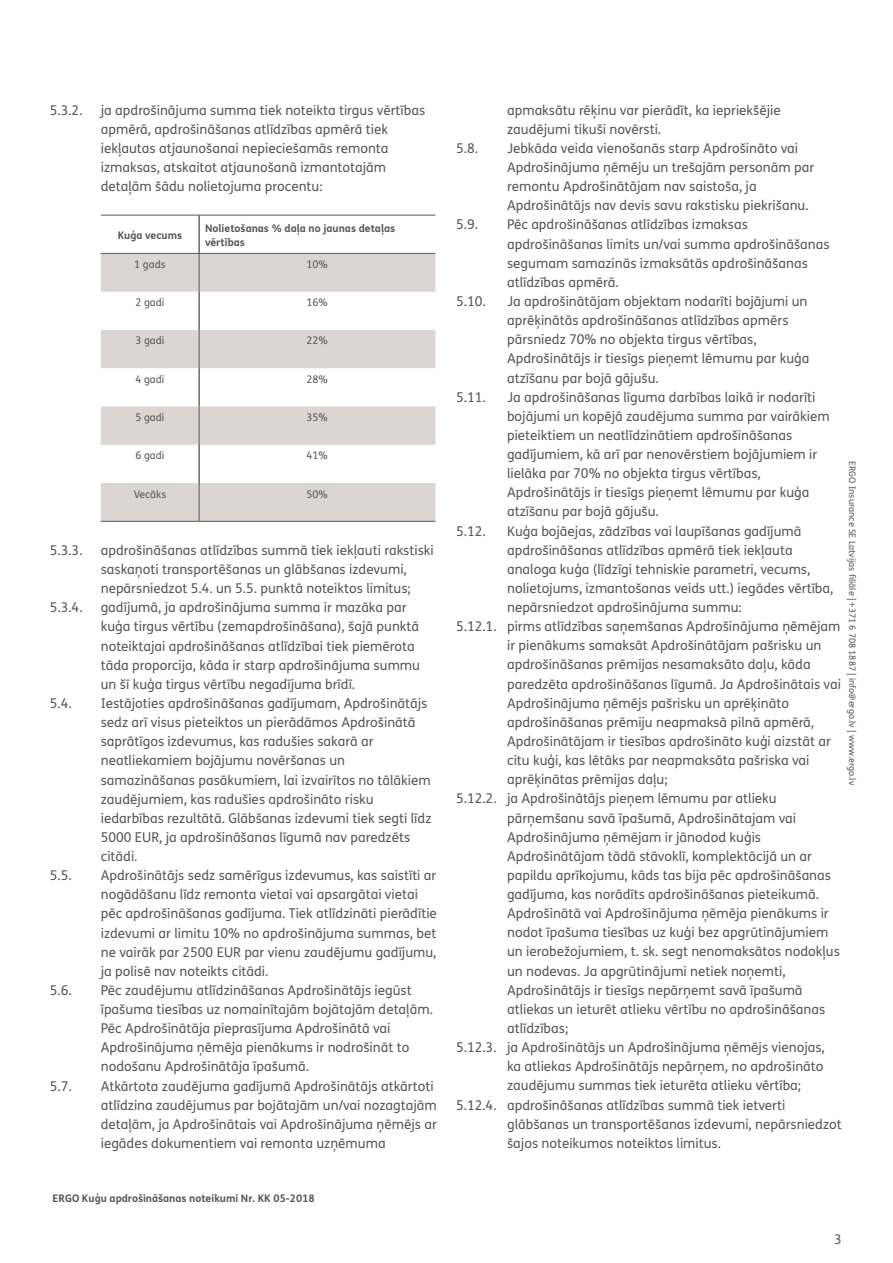
<style>
.page{position:relative;width:893px;height:1263px;background:#fff}
.page>*{position:absolute;margin:0;border:0;box-sizing:border-box;transform-origin:0 0}
.t1{font:13.5px/19.2px "FS Me";color:#57585a}
.t2{font:700 10.5px/14.4px "FS Me";color:#57585a}
.t3{font:10.5px "FS Me";color:#57585a}
.t4{font:9px "FS Me";color:#57585a}
</style>
<div class="page">
<svg style="left:101px;top:254px;width:334px;height:267px;fill:#dbd6d4"></svg>
<hr style="left:101px;top:215px;width:98px;height:1px;background:#625551">
<hr style="left:199px;top:215px;width:236px;height:1px;background:#625551">
<hr style="left:101px;top:253px;width:98px;height:1px;background:#625551">
<hr style="left:199px;top:253px;width:236px;height:1px;background:#625551">
<hr style="left:199px;top:215px;width:1px;height:38px;background:#231f20">
<hr style="left:199px;top:292px;width:1px;height:38px;background:#231f20">
<hr style="left:199px;top:368px;width:1px;height:38px;background:#231f20">
<hr style="left:199px;top:445px;width:1px;height:38px;background:#231f20">
<hr style="left:199px;top:254px;width:1px;height:38px;background:#57585a">
<hr style="left:199px;top:330px;width:1px;height:38px;background:#57585a">
<hr style="left:199px;top:406px;width:1px;height:39px;background:#57585a">
<hr style="left:199px;top:483px;width:1px;height:38px;background:#57585a">
<hr style="left:101px;top:521px;width:98px;height:1px;background:#57585a">
<hr style="left:199px;top:521px;width:236px;height:1px;background:#57585a">
<p class="t1" style="left:50px;top:100px;width:34px">5.3.2.</p>
<p class="t1" style="left:101px;top:100px;width:326px">ja apdrošinājuma summa tiek noteikta tirgus vērtības apmērā, apdrošināšanas atlīdzības apmērā tiek iekļautas atjaunošanai nepieciešamās remonta izmaksas, atskaitot atjaunošanā izmantotajām detaļām šādu nolietojuma procentu:</p>
<p class="t2" style="left:118px;top:228px;width:66px">Kuģa vecums</p>
<p class="t2" style="left:205px;top:220px;width:192px">Nolietošanas % daļa no jaunas detaļas vērtības</p>
<p class="t3" style="left:134px;top:257px;width:33px">1 gads</p>
<p class="t3" style="left:307px;top:257px;width:23px">10%</p>
<p class="t3" style="left:135px;top:295px;width:31px">2 gadi</p>
<p class="t3" style="left:307px;top:295px;width:23px">16%</p>
<p class="t3" style="left:135px;top:334px;width:31px">3 gadi</p>
<p class="t3" style="left:307px;top:334px;width:23px">22%</p>
<p class="t3" style="left:135px;top:372px;width:31px">4 gadi</p>
<p class="t3" style="left:307px;top:372px;width:23px">28%</p>
<p class="t3" style="left:135px;top:410px;width:31px">5 gadi</p>
<p class="t3" style="left:307px;top:410px;width:23px">35%</p>
<p class="t3" style="left:135px;top:448px;width:31px">6 gadi</p>
<p class="t3" style="left:307px;top:448px;width:23px">41%</p>
<p class="t3" style="left:134px;top:487px;width:34px">Vecāks</p>
<p class="t3" style="left:307px;top:487px;width:23px">50%</p>
<p class="t1" style="left:50px;top:540px;width:34px">5.3.3.</p>
<p class="t1" style="left:101px;top:540px;width:334px">apdrošināšanas atlīdzības summā tiek iekļauti rakstiski saskaņoti transportēšanas un glābšanas izdevumi, nepārsniedzot 5.4. un 5.5. punktā noteiktos limitus;</p>
<p class="t1" style="left:50px;top:598px;width:34px">5.3.4.</p>
<p class="t1" style="left:101px;top:598px;width:321px">gadījumā, ja apdrošinājuma summa ir mazāka par kuģa tirgus vērtību (zemapdrošināšana), šajā punktā noteiktajai apdrošināšanas atlīdzībai tiek piemērota tāda proporcija, kāda ir starp apdrošinājuma summu un šī kuģa tirgus vērtību negadījuma brīdī.</p>
<p class="t1" style="left:50px;top:693px;width:23px">5.4.</p>
<p class="t1" style="left:101px;top:693px;width:332px">Iestājoties apdrošināšanas gadījumam, Apdrošinātājs sedz arī visus pieteiktos un pierādāmos Apdrošinātā saprātīgos izdevumus, kas radušies sakarā ar neatliekamiem bojājumu novēršanas un samazināšanas pasākumiem, lai izvairītos no tālākiem zaudējumiem, kas radušies apdrošināto risku iedarbības rezultātā. Glābšanas izdevumi tiek segti līdz 5000 EUR, ja apdrošināšanas līgumā nav paredzēts citādi.</p>
<p class="t1" style="left:50px;top:865px;width:23px">5.5.</p>
<p class="t1" style="left:101px;top:865px;width:338px">Apdrošinātājs sedz samērīgus izdevumus, kas saistīti ar nogādāšanu līdz remonta vietai vai apsargātai vietai pēc apdrošināšanas gadījuma. Tiek atlīdzināti pierādītie izdevumi ar limitu 10% no apdrošinājuma summas, bet ne vairāk par 2500 EUR par vienu zaudējumu gadījumu, ja polisē nav noteikts citādi.</p>
<p class="t1" style="left:50px;top:980px;width:23px">5.6.</p>
<p class="t1" style="left:101px;top:980px;width:334px">Pēc zaudējumu atlīdzināšanas Apdrošinātājs iegūst īpašuma tiesības uz nomainītajām bojātajām detaļām.<br>Pēc Apdrošinātāja pieprasījuma Apdrošinātā vai Apdrošinājuma ņēmēja pienākums ir nodrošināt to nodošanu Apdrošinātāja īpašumā.</p>
<p class="t1" style="left:50px;top:1076px;width:23px">5.7.</p>
<p class="t1" style="left:101px;top:1076px;width:338px">Atkārtota zaudējuma gadījumā Apdrošinātājs atkārtoti atlīdzina zaudējumus par bojātajām un/vai nozagtajām detaļām, ja Apdrošinātais vai Apdrošinājuma ņēmējs ar iegādes dokumentiem vai remonta uzņēmuma</p>
<p class="t2" style="left:53px;top:1191px;width:264px">ERGO Kuģu apdrošināšanas noteikumi Nr. KK 05-2018</p>
<p class="t1" style="left:507px;top:100px;width:275px">apmaksātu rēķinu var pierādīt, ka iepriekšējie zaudējumi tikuši novērsti.</p>
<p class="t1" style="left:456px;top:138px;width:23px">5.8.</p>
<p class="t1" style="left:507px;top:138px;width:309px">Jebkāda veida vienošanās starp Apdrošināto vai Apdrošinājuma ņēmēju un trešajām personām par remontu Apdrošinātājam nav saistoša, ja Apdrošinātājs nav devis savu rakstisku piekrišanu.</p>
<p class="t1" style="left:456px;top:215px;width:23px">5.9.</p>
<p class="t1" style="left:507px;top:215px;width:324px">Pēc apdrošināšanas atlīdzības izmaksas apdrošināšanas limits un/vai summa apdrošināšanas segumam samazinās izmaksātās apdrošināšanas atlīdzības apmērā.</p>
<p class="t1" style="left:456px;top:291px;width:31px">5.10.</p>
<p class="t1" style="left:507px;top:291px;width:304px">Ja apdrošinātājam objektam nodarīti bojājumi un aprēķinātās apdrošināšanas atlīdzības apmērs pārsniedz 70% no objekta tirgus vērtības, Apdrošinātājs ir tiesīgs pieņemt lēmumu par kuģa atzīšanu par bojā gājušu.</p>
<p class="t1" style="left:456px;top:387px;width:31px">5.11.</p>
<p class="t1" style="left:507px;top:387px;width:324px">Ja apdrošināšanas līguma darbības laikā ir nodarīti bojājumi un kopējā zaudējuma summa par vairākiem pieteiktiem un neatlīdzinātiem apdrošināšanas gadījumiem, kā arī par nenovērstiem bojājumiem ir lielāka par 70% no objekta tirgus vērtības, Apdrošinātājs ir tiesīgs pieņemt lēmumu par kuģa atzīšanu par bojā gājušu.</p>
<p class="t1" style="left:456px;top:521px;width:31px">5.12.</p>
<p class="t1" style="left:507px;top:521px;width:296px">Kuģa bojāejas, zādzības vai laupīšanas gadījumā</p>
<p class="t1" style="left:507px;top:540px;width:287px">apdrošināšanas atlīdzības apmērā tiek iekļauta</p>
<p class="t1" style="left:507px;top:559px;width:305px">analoga kuģa (līdzīgi tehniskie parametri, vecums,</p>
<p class="t1" style="left:507px;top:578px;width:328px">nolietojums, izmantošanas veids utt.) iegādes vērtība,</p>
<p class="t1" style="left:507px;top:597px;width:236px">nepārsniedzot apdrošinājuma summu:</p>
<p class="t1" style="left:456px;top:617px;width:386px">5.12.1. pirms atlīdzības saņemšanas Apdrošinājuma ņēmējam</p>
<p class="t1" style="left:507px;top:636px;width:316px">ir pienākums samaksāt Apdrošinātājam pašrisku un</p>
<p class="t1" style="left:507px;top:655px;width:305px">apdrošināšanas prēmijas nesamaksāto daļu, kāda</p>
<p class="t1" style="left:507px;top:674px;width:335px">paredzēta apdrošināšanas līgumā. Ja Apdrošinātais vai</p>
<p class="t1" style="left:507px;top:693px;width:283px">Apdrošinājuma ņēmējs pašrisku un aprēķināto</p>
<p class="t1" style="left:507px;top:712px;width:309px">apdrošināšanas prēmiju neapmaksā pilnā apmērā,</p>
<p class="t1" style="left:507px;top:731px;width:325px">Apdrošinātājam ir tiesības apdrošināto kuģi aizstāt ar</p>
<p class="t1" style="left:507px;top:750px;width:304px">citu kuģi, kas lētāks par neapmaksāta pašriska vai</p>
<p class="t1" style="left:507px;top:770px;width:162px">aprēķinātas prēmijas daļu;</p>
<p class="t1" style="left:456px;top:789px;width:322px">5.12.2. ja Apdrošinātājs pieņem lēmumu par atlieku</p>
<p class="t1" style="left:507px;top:808px;width:290px">pārņemšanu savā īpašumā, Apdrošinātajam vai</p>
<p class="t1" style="left:507px;top:827px;width:255px">Apdrošinājuma ņēmējam ir jānodod kuģis</p>
<p class="t1" style="left:507px;top:846px;width:306px">Apdrošinātājam tādā stāvoklī, komplektācijā un ar</p>
<p class="t1" style="left:507px;top:865px;width:325px">papildu aprīkojumu, kāds tas bija pēc apdrošināšanas</p>
<p class="t1" style="left:507px;top:884px;width:313px">gadījuma, kas norādīts apdrošināšanas pieteikumā.</p>
<p class="t1" style="left:507px;top:903px;width:323px">Apdrošinātā vai Apdrošinājuma ņēmēja pienākums ir</p>
<p class="t1" style="left:507px;top:923px;width:323px">nodot īpašuma tiesības uz kuģi bez apgrūtinājumiem</p>
<p class="t1" style="left:507px;top:942px;width:334px">un ierobežojumiem, t. sk. segt nenomaksātos nodokļus</p>
<p class="t1" style="left:507px;top:961px;width:280px">un nodevas. Ja apgrūtinājumi netiek noņemti,</p>
<p class="t1" style="left:507px;top:980px;width:297px">Apdrošinātājs ir tiesīgs nepārņemt savā īpašumā</p>
<p class="t1" style="left:507px;top:999px;width:320px">atliekas un ieturēt atlieku vērtību no apdrošināšanas</p>
<p class="t1" style="left:507px;top:1018px;width:63px">atlīdzības;</p>
<p class="t1" style="left:456px;top:1037px;width:370px">5.12.3. ja Apdrošinātājs un Apdrošinājuma ņēmējs vienojas,</p>
<p class="t1" style="left:507px;top:1057px;width:318px">ka atliekas Apdrošinātājs nepārņem, no apdrošināto</p>
<p class="t1" style="left:507px;top:1076px;width:296px">zaudējumu summas tiek ieturēta atlieku vērtība;</p>
<p class="t1" style="left:456px;top:1095px;width:331px">5.12.4. apdrošināšanas atlīdzības summā tiek ietverti</p>
<p class="t1" style="left:507px;top:1114px;width:336px">glābšanas un transportēšanas izdevumi, nepārsniedzot</p>
<p class="t1" style="left:507px;top:1133px;width:215px">šajos noteikumos noteiktos limitus.</p>
<p class="t4" style="left:858px;top:461px;width:325px;rotate:90deg">ERGO Insurance SE Latvijas filiāle | +371 6 708 1887 | info@ergo.lv | www.ergo.lv</p>
<p class="t1" style="left:834px;top:1229px;width:9px">3</p>
</div>
